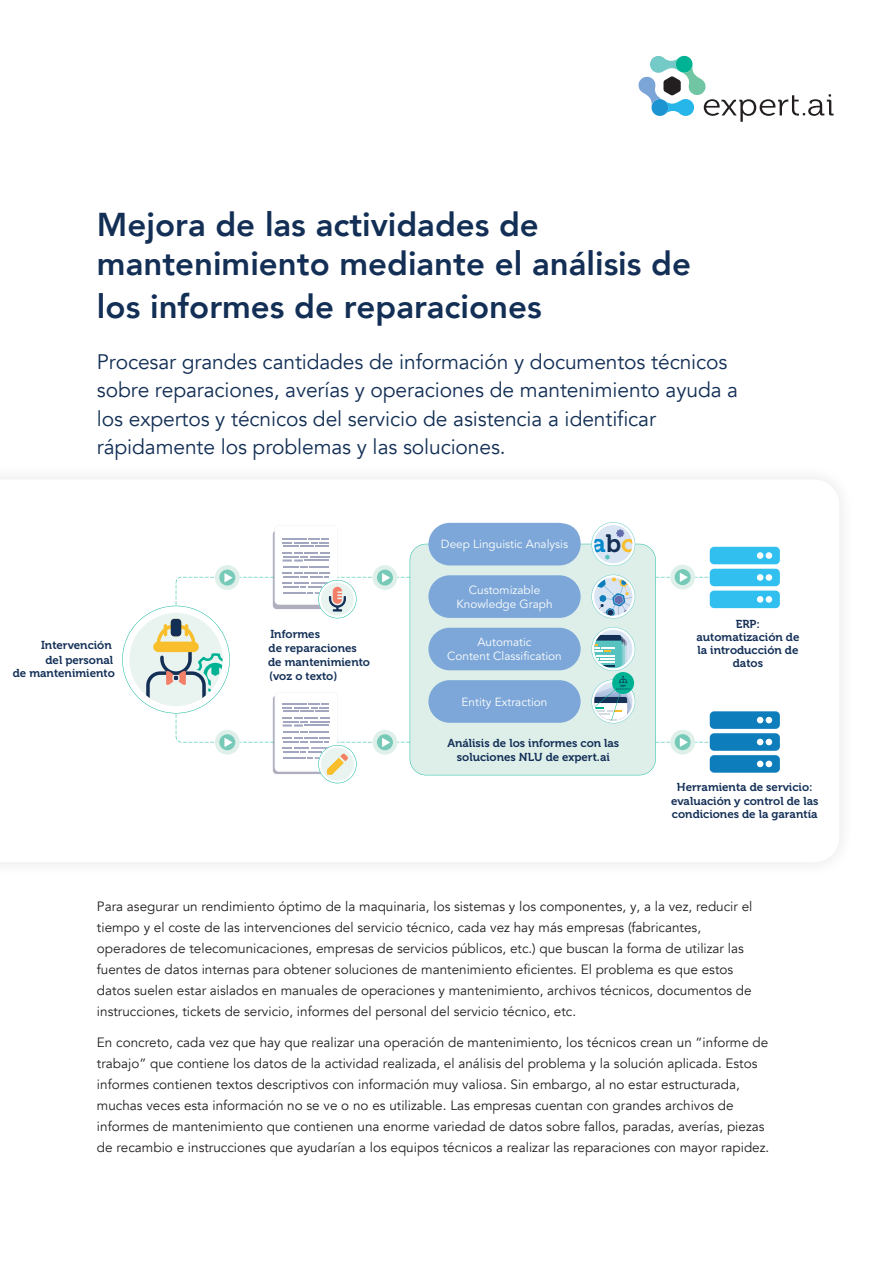
<style>
.page{position:relative;width:893px;height:1263px;background:#fff}
.page>*{position:absolute;margin:0;border:0;box-sizing:border-box;transform-origin:0 0}
.t1{font:800 33px/39.6px "Avenir";color:#132f55}
.t2{font:25.05px "Museo 700";color:#0089ce}
.t3{font:21px/28.5px "Avenir";letter-spacing:-.005em;color:#132f55}
.t4{font:13.5px/21px "Avenir";color:#231f20}
.t5{font:11.85px/14.1px "Avenir";color:#fff;text-align:center}
.t6{font:11.4px/13.8px "Museo 700";color:#143057;text-align:center}
.s1{color:#143057}
.s2{color:#f8be2b}
</style>
<div class="page">
<svg style="left:638px;top:56px;width:196px;height:66px"></svg>
<div style="left:410px;top:544px;width:246px;height:231px;background:#deefea"></div>
<svg style="left:428px;top:523px;width:153px;height:42px;background:#83abd9"></svg>
<div style="left:428px;top:575px;width:153px;height:43px;background:#7ca7d8;border-radius:21px"></div>
<div style="left:428px;top:628px;width:153px;height:42px;background:#7ca7d8;border-radius:21px"></div>
<div style="left:428px;top:680px;width:153px;height:43px;background:#7ca7d8;border-radius:21px"></div>
<svg style="left:591px;top:575px;width:44px;height:43px;background:#c2d7e2"></svg>
<svg style="left:591px;top:522px;width:44px;height:44px"></svg>
<svg style="left:591px;top:627px;width:49px;height:96px"></svg>
<svg style="left:122px;top:531px;width:288px;height:252px"></svg>
<svg style="left:655px;top:547px;width:125px;height:61px"></svg>
<svg style="left:655px;top:711px;width:125px;height:62px"></svg>
<p class="t1" style="left:97px;top:204px;width:596px">Mejora de las actividades de mantenimiento mediante el análisis de</p>
<p class="t1" style="left:97px;top:287px;width:446px">los informes de reparaciones</p>
<p class="t3" style="left:97px;top:347px;width:643px">Procesar grandes cantidades de información y documentos técnicos sobre reparaciones, averías y operaciones de mantenimiento ayuda a los expertos y técnicos del servicio de asistencia a identificar rápidamente los problemas y las soluciones.</p>
<p class="t6" style="left:13px;top:638px;width:103px;text-align:right">Intervención<br>del personal<br>de mantenimiento</p>
<p class="t6" style="left:268px;top:627px;width:103px;text-align:left">Informes<br>de reparaciones de mantenimiento</p>
<p class="t6" style="left:269px;top:669px;width:70px">(voz o texto)</p>
<p class="t5" style="left:441px;top:537px;width:129px">Deep Linguistic Analysis</p>
<p class="t5" style="left:456px;top:583px;width:98px">Customizable<br>Knowledge Graph</p>
<p class="t5" style="left:447px;top:635px;width:116px">Automatic<br>Content Classification</p>
<p class="t5" style="left:462px;top:695px;width:87px">Entity Extraction</p>
<p class="t2" style="left:592px;top:529px;width:44px">a<span class="s1">b</span><span class="s2">c</span></p>
<p class="t6" style="left:447px;top:736px;width:174px">Análisis de los informes con las soluciones NLU de expert.ai</p>
<p class="t6" style="left:696px;top:618px;width:104px;line-height:12.9px">ERP: automatización de la introducción de datos</p>
<p class="t6" style="left:671px;top:780px;width:149px">Herramienta de servicio: evaluación y control de las condiciones de la garantía</p>
<p class="t4" style="left:97px;top:896px;width:657px">Para asegurar un rendimiento óptimo de la maquinaria, los sistemas y los componentes, y, a la vez, reducir el tiempo y el coste de las intervenciones del servicio técnico, cada vez hay más empresas (fabricantes, operadores de telecomunicaciones, empresas de servicios públicos, etc.) que buscan la forma de utilizar las fuentes de datos internas para obtener soluciones de mantenimiento eficientes. El problema es que estos datos suelen estar aislados en manuales de operaciones y mantenimiento, archivos técnicos, documentos de instrucciones, tickets de servicio, informes del personal del servicio técnico, etc.</p>
<p class="t4" style="left:97px;top:1032px;width:674px">En concreto, cada vez que hay que realizar una operación de mantenimiento, los técnicos crean un “informe de trabajo” que contiene los datos de la actividad realizada, el análisis del problema y la solución aplicada. Estos informes contienen textos descriptivos con información muy valiosa. Sin embargo, al no estar estructurada, muchas veces esta información no se ve o no es utilizable. Las empresas cuentan con grandes archivos de informes de mantenimiento que contienen una enorme variedad de datos sobre fallos, paradas, averías, piezas de recambio e instrucciones que ayudarían a los equipos técnicos a realizar las reparaciones con mayor rapidez.</p>
</div>
